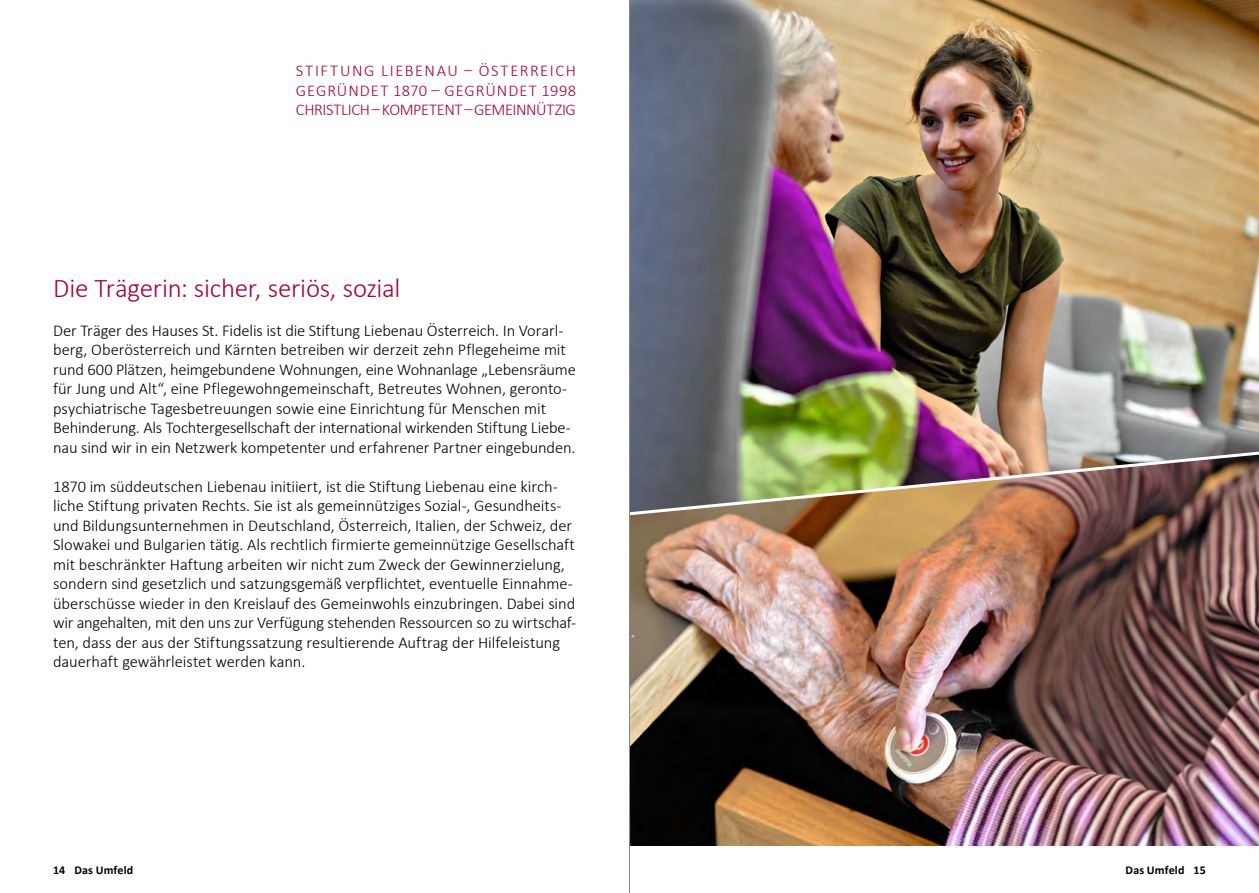
<style>
.page{position:relative;width:1259px;height:893px;background:#fff}
.page>*{position:absolute;margin:0;border:0;box-sizing:border-box;transform-origin:0 0}
.t1{font:300 27px "Calibri";letter-spacing:-.01em;color:#a80034}
.t2{font:300 16.5px/19.5px "Calibri";letter-spacing:-.005em;color:#000}
.t3{font:300 16.5px/19.5px "Calibri";letter-spacing:-.015em;color:#a80034;text-align:justify}
.t4{font:700 12px "Calibri";letter-spacing:.015em;color:#000}
</style>
<div class="page">
<img style="left:630px;top:520px;width:629px;height:326px">
<img style="left:630px;top:0;width:629px;height:386px">
<img style="left:630px;top:386px;width:629px;height:134px">
<hr style="left:629px;top:0;width:1px;height:893px;background:#888785">
<p class="t3" style="left:296px;top:60px;width:282px">STIFTUNG LIEBENAU – ÖSTERREICH GEGRÜNDET 1870 – GEGRÜNDET 1998<br>CHRISTLICH – KOMPETENT – GEMEINNÜTZIG</p>
<h1 class="t1" style="left:53px;top:271px;width:349px">Die Trägerin: sicher, seriös, sozial</h1>
<p class="t2" style="left:53px;top:320px;width:524px">Der Träger des Hauses St. Fidelis ist die Stiftung Liebenau Österreich. In Vorarl&shy;berg, Oberösterreich und Kärnten betreiben wir derzeit zehn Pflegeheime mit rund 600 Plätzen, heimgebundene Wohnungen, eine Wohnanlage „Lebensräume für Jung und Alt“, eine Pflegewohngemeinschaft, Betreutes Wohnen, geronto&shy;psychiatrische Tagesbetreuungen sowie eine Einrichtung für Menschen mit Behinderung. Als Tochtergesellschaft der international wirkenden Stiftung Liebe&shy;nau sind wir in ein Netzwerk kompetenter und erfahrener Partner eingebunden.</p>
<p class="t2" style="left:53px;top:476px;width:525px">1870 im süddeutschen Liebenau initiiert, ist die Stiftung Liebenau eine kirch&shy;liche Stiftung privaten Rechts. Sie ist als gemeinnütziges Sozial-, Gesundheits&shy;und Bildungsunternehmen in Deutschland, Österreich, Italien, der Schweiz, der Slowakei und Bulgarien tätig. Als rechtlich firmierte gemeinnützige Gesellschaft mit beschränkter Haftung arbeiten wir nicht zum Zweck der Gewinnerzielung, sondern sind gesetzlich und satzungsgemäß verpflichtet, eventuelle Einnahme&shy;überschüsse wieder in den Kreislauf des Gemeinwohls einzubringen. Dabei sind wir angehalten, mit den uns zur Verfügung stehenden Ressourcen so zu wirtschaf&shy;ten, dass der aus der Stiftungssatzung resultierende Auftrag der Hilfeleistung dauerhaft gewährleistet werden kann.</p>
<p class="t4" style="left:53px;top:862px;width:82px">14 Das Umfeld</p>
<p class="t4" style="left:1125px;top:862px;width:82px">Das Umfeld 15</p>
</div>
